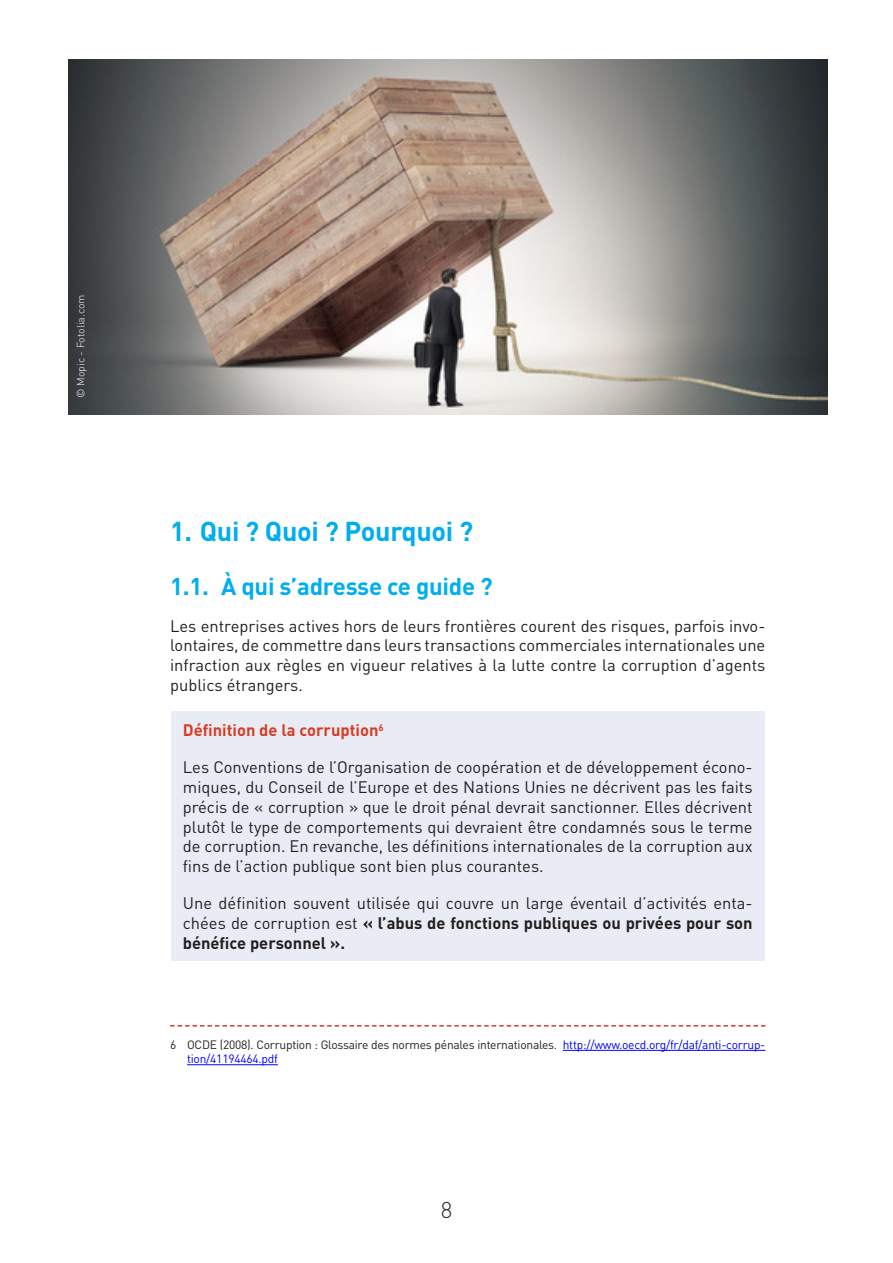
<style>
.page{position:relative;width:893px;height:1263px;background:#fff}
.page>*{position:absolute;margin:0;border:0;box-sizing:border-box;transform-origin:0 0}
.Titre_1{font:700 27px "DIN Pro";letter-spacing:-.01em;color:#00aeef}
.Titre_2{font:700 24px "DIN Pro";letter-spacing:-.01em;color:#00aeef}
.t1{font:300 22.5px "DIN Pro";color:#231f20}
.txt{font:16.5px/19.8px "DIN Pro";color:#231f20;text-align:justify}
.Titre_4{font:700 16.5px "DIN Pro";color:#d53d26}
.Note_de_bas_de_page{font:12px/14.4px "DIN Pro";letter-spacing:-.02em;color:#231f20}
.txt-2{font:300 10.5px "DIN Pro";color:#fff}
.s1{font-weight:700}
.s2{color:#00f}
</style>
<div class="page">
<div style="left:171px;top:711px;width:594px;height:249px;background:#e9ecf5"></div>
<img style="left:68px;top:60px;width:759px;height:355px">
<svg style="left:170px;top:1025px;width:595px;height:1px"></svg>
<hr style="left:563px;top:1050px;width:202px;height:1px;background:#00f">
<hr style="left:187px;top:1064px;width:91px;height:1px;background:#00f">
<p class="txt-2" style="left:74px;top:398px;width:105px;rotate:-90deg">© Mopic - Fotolia.com</p>
<p class="Titre_1" style="left:170px;top:512px;width:305px">1. Qui ? Quoi ? Pourquoi ?</p>
<p class="Titre_2" style="left:170px;top:570px;width:324px">1.1. À qui s’adresse ce guide ?</p>
<p class="txt" style="left:170px;top:615px;width:597px">Les entreprises actives hors de leurs frontières courent des risques, parfois invo&shy;lontaires, de commettre dans leurs transactions commerciales internationales une infraction aux règles en vigueur relatives à la lutte contre la corruption d’agents publics étrangers.</p>
<p class="Titre_4" style="left:183px;top:719px;width:202px">Définition de la corruption<sup>6</sup></p>
<p class="txt" style="left:183px;top:757px;width:571px">Les Conventions de l’Organisation de coopération et de développement écono&shy;miques, du Conseil de l’Europe et des Nations Unies ne décrivent pas les faits précis de « corruption » que le droit pénal devrait sanctionner. Elles décrivent plutôt le type de comportements qui devraient être condamnés sous le terme de corruption. En revanche, les définitions internationales de la corruption aux fins de l’action publique sont bien plus courantes.</p>
<p class="txt" style="left:183px;top:892px;width:571px">Une définition souvent utilisée qui couvre un large éventail d’activités enta&shy;chées de corruption est <span class="s1">« l’abus de fonctions publiques ou privées pour son bénéfice personnel ».</span></p>
<p class="Note_de_bas_de_page" style="left:187px;top:1037px;width:580px;text-indent:-17px">6 OCDE (2008). Corruption : Glossaire des normes pénales internationales. <span class="s2">http://www.oecd.org/fr/daf/anti-corrup&shy;tion/41194464.pdf</span></p>
<h3 class="t1" style="left:441px;top:1195px;width:13px">8</h3>
</div>
